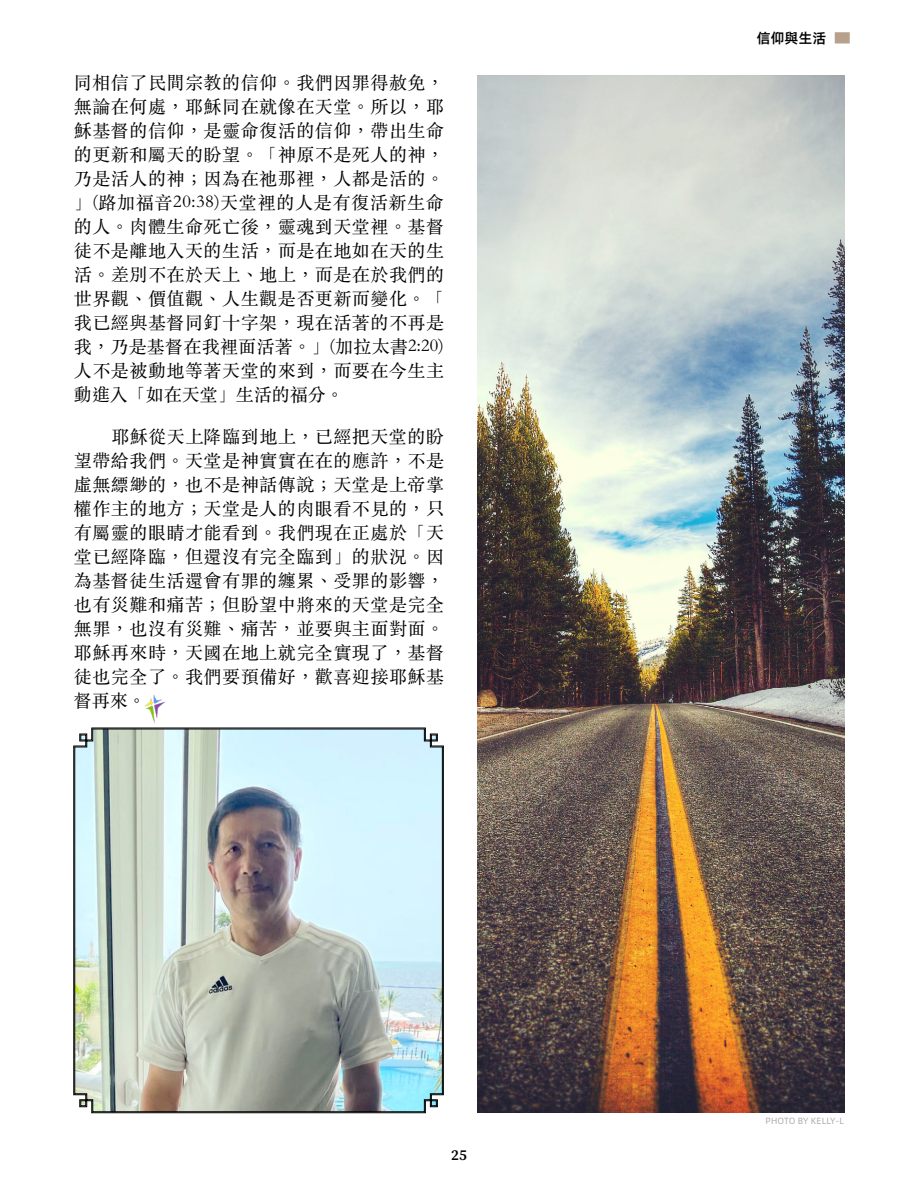
<style>
.page{position:relative;width:918px;height:1188px;background:#fff}
.page>*{position:absolute;margin:0;border:0;box-sizing:border-box;transform-origin:0 0}
.t1{font:18px/24px "ST Songti TC Regular";letter-spacing:.03em;color:#000;text-align:justify}
.t2{font:600 15px "Source Serif Pro";color:#000}
.t3{font:500 14.1px "Alibaba Pu Hui Ti";color:#000}
.t4{font:9px "Alibaba Pu Hui Ti";letter-spacing:.01em;color:#aeadae}
</style>
<div class="page">
<img style="left:74px;top:728px;width:369px;height:384px">
<img style="left:477px;top:75px;width:367px;height:1038px">
<img style="left:144px;top:695px;width:21px;height:28px">
<div style="left:835px;top:32px;width:15px;height:12px;background:#b7a18c"></div>
<p class="t1" style="left:74px;top:70px;width:372px">同相信了民間宗教的信仰。我們因罪得赦免，無論在何處，耶穌同在就像在天堂。所以，耶穌基督的信仰，是靈命復活的信仰，帶出生命的更新和屬天的盼望。「神原不是死人的神，乃是活人的神；因為在祂那裡，人都是活的。」(路加福音20:38)天堂裡的人是有復活新生命的人。肉體生命死亡後，靈魂到天堂裡。基督徒不是離地入天的生活，而是在地如在天的生活。差別不在於天上、地上，而是在於我們的世界觀、價值觀、人生觀是否更新而變化。「我已經與基督同釘十字架，現在活著的不再是我，乃是基督在我裡面活著。」(加拉太書2:20)人不是被動地等著天堂的來到，而要在今生主動進入「如在天堂」生活的福分。</p>
<p class="t1" style="left:74px;top:424px;width:372px;text-indent:37px">耶穌從天上降臨到地上，已經把天堂的盼望帶給我們。天堂是神實實在在的應許，不是虛無縹緲的，也不是神話傳說；天堂是上帝掌權作主的地方；天堂是人的肉眼看不見的，只有屬靈的眼睛才能看到。我們現在正處於「天堂已經降臨，但還沒有完全臨到」的狀況。因為基督徒生活還會有罪的纏累、受罪的影響，也有災難和痛苦；但盼望中將來的天堂是完全無罪，也沒有災難、痛苦，並要與主面對面。耶穌再來時，天國在地上就完全實現了，基督徒也完全了。我們要預備好，歡喜迎接耶穌基督再來。</p>
<p class="t2" style="left:451px;top:1145px;width:17px">25</p>
<p class="t3" style="left:757px;top:27px;width:71px">信仰與生活</p>
<p class="t4" style="left:766px;top:1114px;width:80px">PHOTO BY KELLY-L</p>
</div>
